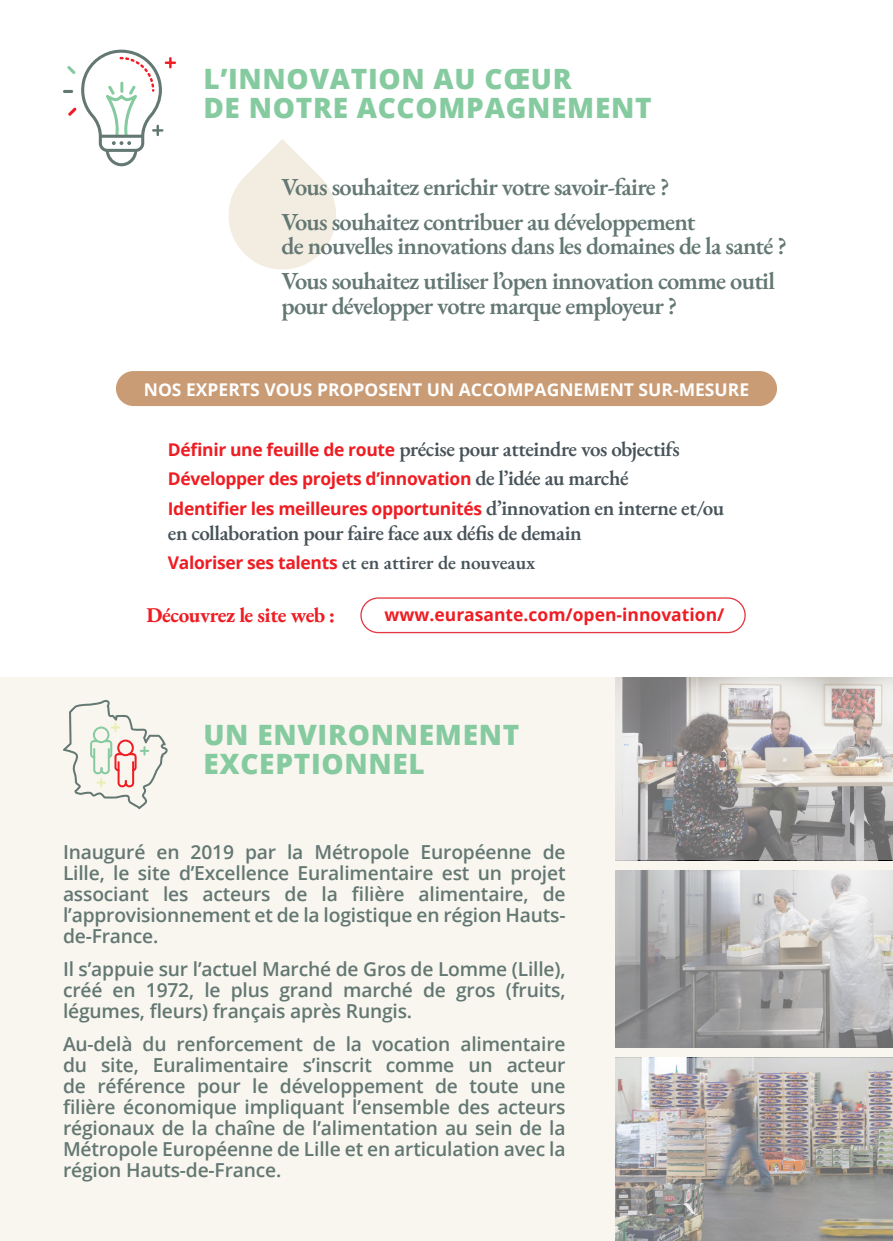
<style>
.page{position:relative;width:893px;height:1241px;background:#fff}
.page>*{position:absolute;margin:0;border:0;box-sizing:border-box;transform-origin:0 0}
.t1{font:800 28px/29.8px "Open Sans";letter-spacing:.025em;color:#86cba0}
.t2{font:600 24.5px/35px "EB Garamond";letter-spacing:-.03em;color:#637773}
.t3{font:600 21px "EB Garamond";letter-spacing:-.02em;color:#475359}
.t4{font:700 21px "EB Garamond";letter-spacing:-.02em;color:#ee1d23}
.t5{font:600 19.25px/21px "Open Sans";letter-spacing:-.01em;color:#637773;text-align:justify}
.t6{font:600 19.25px "EB Garamond";color:#475359}
.t7{font:700 17.5px/29.8px "Open Sans";letter-spacing:-.02em;color:#ee1d23}
.t8{font:700 17.5px "Open Sans";color:#fff}
.t9{font:700 17.5px "Open Sans";color:#ee1d23}
.s1{font-family:"Open Sans";font-weight:700;font-size:17.5px;color:#ee1d23}
.s2{font-family:"EB Garamond";font-weight:600;font-size:21px;color:#475359}
</style>
<div class="page">
<div style="left:0;top:677px;width:893px;height:563px;background:#f9f6f0"></div>
<div style="left:116px;top:371px;width:661px;height:35px;background:#c99c76;border-radius:17px"></div>
<div style="left:360px;top:597px;width:386px;height:36px;border:1px solid #e4373f;border-radius:17px"></div>
<svg style="left:228px;top:139px;width:108px;height:130px"></svg>
<svg style="left:63px;top:50px;width:113px;height:116px"></svg>
<svg style="left:63px;top:699px;width:105px;height:110px"></svg>
<img style="left:615px;top:1057px;width:278px;height:183px">
<svg style="left:615px;top:870px;width:278px;height:177px"></svg>
<svg style="left:615px;top:677px;width:278px;height:183px"></svg>
<h1 class="t1" style="left:203px;top:62px;width:450px">L’INNOVATION AU CŒUR<br>DE NOTRE ACCOMPAGNEMENT</h1>
<p class="t2" style="left:282px;top:169px;width:416px">Vous souhaitez enrichir votre savoir-faire ?<br>Vous souhaitez contribuer au développement</p>
<p class="t2" style="left:282px;top:228px;width:507px">de nouvelles innovations dans les domaines de la santé ?<br>Vous souhaitez utiliser l’open innovation comme outil</p>
<p class="t2" style="left:282px;top:288px;width:397px">pour développer votre marque employeur ?</p>
<p class="t8" style="left:144px;top:377px;width:607px">NOS EXPERTS VOUS PROPOSENT UN ACCOMPAGNEMENT SUR-MESURE</p>
<p class="t3" style="left:168px;top:435px;width:513px"><span class="s1">Définir une feuille de route</span> précise pour atteindre vos objectifs</p>
<p class="t7" style="left:168px;top:463px;width:558px">Développer des projets d’innovation <span class="s2">de l’idée au marché<br></span>Identifier les meilleures opportunités <span class="s2">d’innovation en interne et/ou</span></p>
<p class="t3" style="left:168px;top:519px;width:415px">en collaboration pour faire face aux défis de demain</p>
<p class="t6" style="left:168px;top:550px;width:369px"><span class="s1">Valoriser ses talents</span> et en attirer de nouveaux</p>
<p class="t4" style="left:147px;top:601px;width:190px">Découvrez le site web :</p>
<p class="t9" style="left:385px;top:601px;width:341px">www.eurasante.com/open-innovation/</p>
<h1 class="t1" style="left:203px;top:718px;width:317px">UN ENVIRONNEMENT<br>EXCEPTIONNEL</h1>
<p class="t5" style="left:63px;top:840px;width:504px">Inauguré en 2019 par la Métropole Européenne de Lille, le site d’Excellence Euralimentaire est un projet associant les acteurs de la filière alimentaire, de l’approvisionnement et de la logistique en région Hauts&shy;de-France.</p>
<p class="t5" style="left:63px;top:957px;width:504px">Il s’appuie sur l’actuel Marché de Gros de Lomme (Lille), créé en 1972, le plus grand marché de gros (fruits, légumes, fleurs) français après Rungis.</p>
<p class="t5" style="left:63px;top:1033px;width:504px">Au-delà du renforcement de la vocation alimentaire du site, Euralimentaire s’inscrit comme un acteur de référence pour le développement de toute une filière économique impliquant l’ensemble des acteurs régionaux de la chaîne de l’alimentation au sein de la Métropole Européenne de Lille et en articulation avec la région Hauts-de-France.</p>
</div>
